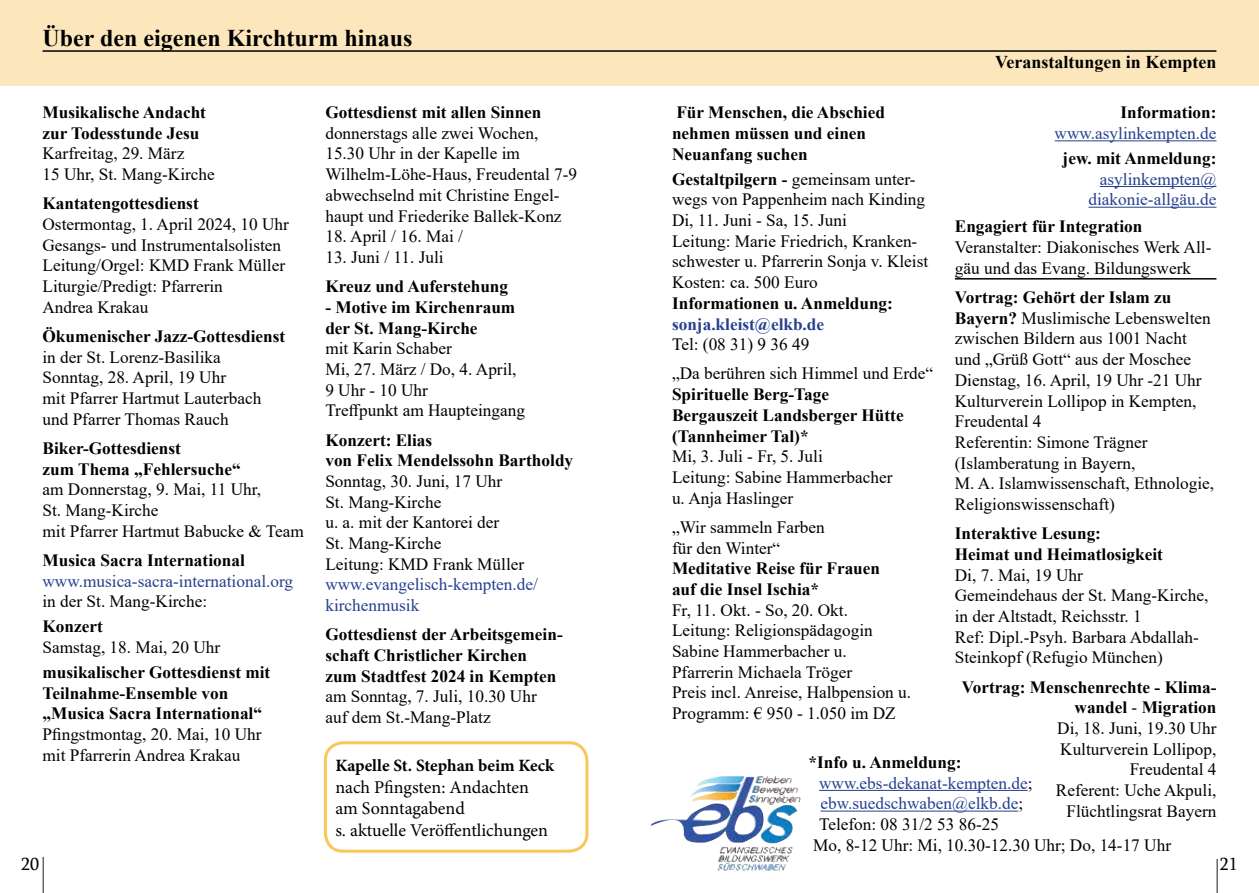
<style>
.page{position:relative;width:1259px;height:893px;background:#fff}
.page>*{position:absolute;margin:0;border:0;box-sizing:border-box;transform-origin:0 0}
.t1{font:700 24px "Times New Roman";color:#000}
.t2{font:18px/21.6px "Minion Pro";letter-spacing:-.005em;color:#000}
.t3{font:700 18px "Times New Roman";color:#000}
.t4{font:18px "Sylfaen";color:#000}
.t5{font:17.25px/20.7px "Times New Roman";color:#000}
.t6{font:700 17.25px/20.7px "Times New Roman";color:#000}
.t7{font:17.25px/20.7px "Times New Roman";color:#25408f}
.t8{font:700 17.25px "Minion Pro";letter-spacing:-.005em;color:#000}
.t9{font:700 17.25px "Times New Roman";color:#25408f}
.s1{font-weight:700}
.s2{color:#000}
</style>
<div class="page">
<div style="left:0;top:0;width:1259px;height:85px;background:#fce7bd"></div>
<hr style="left:43px;top:50px;width:1173px;height:2px;background:#000">
<div style="left:324px;top:741px;width:264px;height:112px;border:3px solid #f8c759;border-radius:18px"></div>
<img style="left:651px;top:776px;width:147px;height:67px">
<hr style="left:1054px;top:140px;width:162px;height:1px;background:#25408f">
<hr style="left:1100px;top:186px;width:116px;height:1px;background:#25408f">
<hr style="left:1088px;top:207px;width:128px;height:1px;background:#25408f">
<hr style="left:955px;top:278px;width:261px;height:2px;background:#000">
<hr style="left:819px;top:790px;width:208px;height:1px;background:#25408f">
<hr style="left:820px;top:811px;width:198px;height:1px;background:#25408f">
<hr style="left:43px;top:857px;width:1px;height:36px;background:#000">
<hr style="left:1216px;top:859px;width:2px;height:34px;background:#000">
<h1 class="t1" style="left:43px;top:21px;width:371px">Über den eigenen Kirchturm hinaus</h1>
<p class="t6" style="left:43px;top:101px;width:165px">Musikalische Andacht zur Todesstunde Jesu</p>
<p class="t5" style="left:43px;top:143px;width:174px">Karfreitag, 29. März<br>15 Uhr, St. Mang-Kirche</p>
<p class="t6" style="left:43px;top:193px;width:158px">Kantatengottesdienst</p>
<p class="t5" style="left:43px;top:213px;width:248px">Ostermontag, 1. April 2024, 10 Uhr<br>Gesangs- und Instrumentalsolisten<br>Leitung/Orgel: KMD Frank Müller<br>Liturgie/Predigt: Pfarrerin<br>Andrea Krakau</p>
<p class="t6" style="left:43px;top:325px;width:244px">Ökumenischer Jazz-Gottesdienst</p>
<p class="t5" style="left:43px;top:346px;width:220px">in der St. Lorenz-Basilika<br>Sonntag, 28. April, 19 Uhr<br>mit Pfarrer Hartmut Lauterbach und Pfarrer Thomas Rauch</p>
<p class="t6" style="left:43px;top:437px;width:200px">Biker-Gottesdienst<br>zum Thema „Fehlersuche“</p>
<p class="t5" style="left:43px;top:479px;width:263px">am Donnerstag, 9. Mai, 11 Uhr,<br>St. Mang-Kirche<br>mit Pfarrer Hartmut Babucke &amp; Team</p>
<p class="t6" style="left:43px;top:549px;width:204px">Musica Sacra International</p>
<p class="t7" style="left:43px;top:570px;width:252px">www.musica-sacra-international.org</p>
<p class="t5" style="left:43px;top:591px;width:166px">in der St. Mang-Kirche:</p>
<p class="t6" style="left:43px;top:616px;width:62px">Konzert</p>
<p class="t5" style="left:43px;top:636px;width:179px">Samstag, 18. Mai, 20 Uhr</p>
<p class="t6" style="left:43px;top:661px;width:229px">musikalischer Gottesdienst mit<br>Teilnahme-Ensemble von „Musica Sacra International“</p>
<p class="t5" style="left:43px;top:723px;width:220px">Pfingstmontag, 20. Mai, 10 Uhr mit Pfarrerin Andrea Krakau</p>
<p class="t6" style="left:325px;top:101px;width:218px">Gottesdienst mit allen Sinnen</p>
<p class="t5" style="left:325px;top:122px;width:253px">donnerstags alle zwei Wochen,<br>15.30 Uhr in der Kapelle im<br>Wilhelm-Löhe-Haus, Freudental 7-9 abwechselnd mit Christine Engel&shy;haupt und Friederike Ballek-Konz</p>
<p class="t5" style="left:325px;top:226px;width:139px">18. April / 16. Mai /</p>
<p class="t5" style="left:325px;top:246px;width:120px">13. Juni / 11. Juli</p>
<p class="t6" style="left:325px;top:275px;width:184px">Kreuz und Auferstehung</p>
<p class="t6" style="left:325px;top:296px;width:191px">- Motive im Kirchenraum der St. Mang-Kirche</p>
<p class="t5" style="left:325px;top:338px;width:201px">mit Karin Schaber<br>Mi, 27. März / Do, 4. April,<br>9 Uhr - 10 Uhr<br>Treffpunkt am Haupteingang</p>
<p class="t6" style="left:325px;top:429px;width:249px">Konzert: Elias<br>von Felix Mendelssohn Bartholdy</p>
<p class="t5" style="left:325px;top:470px;width:200px">Sonntag, 30. Juni, 17 Uhr<br>St. Mang-Kirche<br>u. a. mit der Kantorei der<br>St. Mang-Kirche<br>Leitung: KMD Frank Müller</p>
<p class="t7" style="left:325px;top:574px;width:214px">www.evangelisch-kempten.de/ kirchenmusik</p>
<p class="t6" style="left:325px;top:624px;width:239px">Gottesdienst der Arbeitsgemein&shy;schaft Christlicher Kirchen zum Stadtfest 2024 in Kempten</p>
<p class="t5" style="left:325px;top:686px;width:213px">am Sonntag, 7. Juli, 10.30 Uhr auf dem St.-Mang-Platz</p>
<p class="t8" style="left:335px;top:753px;width:220px">Kapelle St. Stephan beim Keck</p>
<p class="t2" style="left:335px;top:776px;width:214px">nach Pfingsten: Andachten am Sonntagabend<br>s. aktuelle Veröffentlichungen</p>
<p class="t3" style="left:995px;top:49px;width:223px">Veranstaltungen in Kempten</p>
<p class="t6" style="left:672px;top:102px;width:214px">Für Menschen, die Abschied nehmen müssen und einen<br>Neuanfang suchen</p>
<p class="t5" style="left:672px;top:168px;width:258px"><span class="s1">Gestaltpilgern -</span> gemeinsam unter&shy;wegs von Pappenheim nach Kinding<br>Di, 11. Juni - Sa, 15. Juni<br>Leitung: Marie Friedrich, Kranken&shy;schwester u. Pfarrerin Sonja v. Kleist<br>Kosten: ca. 500 Euro</p>
<p class="t6" style="left:672px;top:292px;width:222px">Informationen u. Anmeldung:</p>
<p class="t9" style="left:672px;top:311px;width:154px">sonja.kleist@elkb.de</p>
<p class="t5" style="left:672px;top:329px;width:263px;line-height:29.2px">Tel: (08 31) 9 36 49<br>„Da berühren sich Himmel und Erde“</p>
<p class="t6" style="left:672px;top:383px;width:233px">Spirituelle Berg-Tage<br>Bergauszeit Landsberger Hütte (Tannheimer Tal)*</p>
<p class="t5" style="left:672px;top:446px;width:222px">Mi, 3. Juli - Fr, 5. Juli<br>Leitung: Sabine Hammerbacher u. Anja Haslinger</p>
<p class="t5" style="left:672px;top:516px;width:154px">„Wir sammeln Farben für den Winter“</p>
<p class="t6" style="left:672px;top:558px;width:210px">Meditative Reise für Frauen auf die Insel Ischia*</p>
<p class="t5" style="left:672px;top:599px;width:241px">Fr, 11. Okt. - So, 20. Okt.<br>Leitung: Religionspädagogin<br>Sabine Hammerbacher u.<br>Pfarrerin Michaela Tröger<br>Preis incl. Anreise, Halbpension u.<br>Programm: € 950 - 1.050 im DZ</p>
<p class="t6" style="left:1120px;top:102px;width:97px">Information:</p>
<p class="t7" style="left:1054px;top:122px;width:163px">www.asylinkempten.de</p>
<p class="t6" style="left:1062px;top:147px;width:155px">jew. mit Anmeldung:</p>
<p class="t7" style="left:1088px;top:168px;width:129px;text-align:right">asylinkempten@ diakonie-allgäu.de</p>
<p class="t6" style="left:955px;top:216px;width:189px">Engagiert für Integration</p>
<p class="t5" style="left:955px;top:236px;width:258px">Veranstalter: Diakonisches Werk All&shy;gäu und das Evang. Bildungswerk</p>
<p class="t5" style="left:955px;top:286px;width:261px"><span class="s1">Vortrag: Gehört der Islam zu<br>Bayern?</span> Muslimische Lebenswelten zwischen Bildern aus 1001 Nacht und „Grüß Gott“ aus der Moschee<br>Dienstag, 16. April, 19 Uhr -21 Uhr<br>Kulturverein Lollipop in Kempten,<br>Freudental 4<br>Referentin: Simone Trägner (Islamberatung in Bayern,<br>M. A. Islamwissenschaft, Ethnologie,<br>Religionswissenschaft)</p>
<p class="t6" style="left:955px;top:523px;width:209px">Interaktive Lesung:<br>Heimat und Heimatlosigkeit</p>
<p class="t5" style="left:955px;top:564px;width:255px">Di, 7. Mai, 19 Uhr<br>Gemeindehaus der St. Mang-Kirche, in der Altstadt, Reichsstr. 1<br>Ref: Dipl.-Psyh. Barbara Abdallah-<br>Steinkopf (Refugio München)</p>
<p class="t5" style="left:962px;top:676px;width:256px;text-align:right"><span class="s1">Vortrag: Menschenrechte - Klima&shy;wandel</span> - <span class="s1">Migration<br></span>Di, 18. Juni, 19.30 Uhr<br>Kulturverein Lollipop,<br>Freudental 4<br>Referent: Uche Akpuli,<br>Flüchtlingsrat Bayern</p>
<p class="t6" style="left:808px;top:751px;width:154px">*Info u. Anmeldung:</p>
<p class="t7" style="left:819px;top:772px;width:215px">www.ebs-dekanat-kempten.de<span class="s2">;</span></p>
<p class="t7" style="left:820px;top:792px;width:204px">ebw.suedschwaben@elkb.de<span class="s2">;</span></p>
<p class="t5" style="left:819px;top:813px;width:181px">Telefon: 08 31/2 53 86-25</p>
<p class="t5" style="left:813px;top:834px;width:359px">Mo, 8-12 Uhr: Mi, 10.30-12.30 Uhr; Do, 14-17 Uhr</p>
<p class="t4" style="left:21px;top:852px;width:19px">20</p>
<p class="t4" style="left:1219px;top:852px;width:19px">21</p>
</div>
